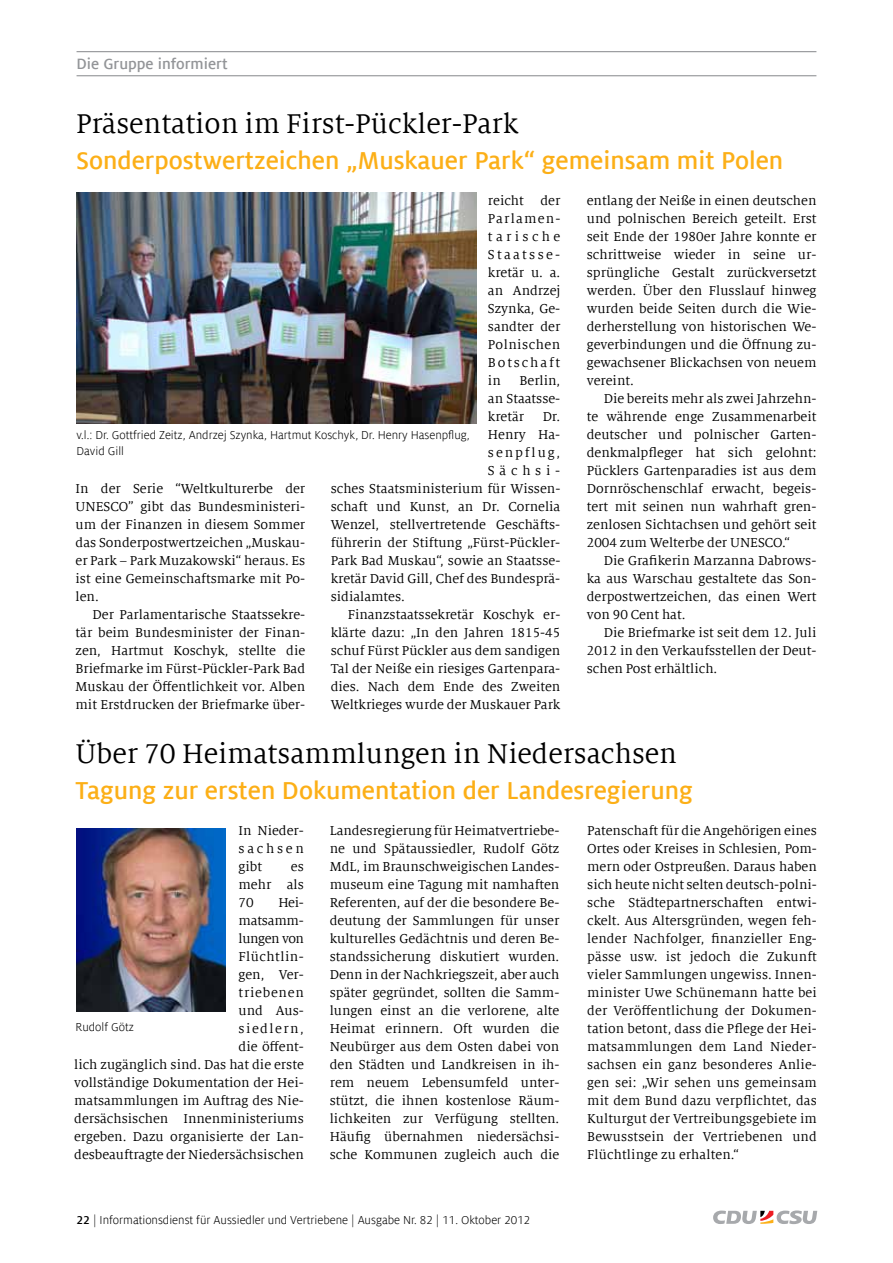
<style>
.page{position:relative;width:893px;height:1263px;background:#fff}
.page>*{position:absolute;margin:0;border:0;box-sizing:border-box;transform-origin:0 0}
.t1{font:30px "Milo Serif Offc";color:#000}
.t2{font:700 27px "Milo Sans Offc";color:#fcaf17}
.t3{font:700 16.5px "Milo Sans Offc";color:#939598}
.t4{font:14.25px/18px "Milo Serif Offc";color:#000;text-align:justify}
.t5{font:14.25px "Milo Serif Offc";letter-spacing:.135em;color:#000}
.t6{font:12.75px/15.3px "Milo Sans Offc";color:#000}
.s1{font-weight:700}
</style>
<div class="page">
<svg style="left:713px;top:1210px;width:104px;height:14px"></svg>
<hr style="left:77px;top:51px;width:739px;height:1px;background:#939598">
<hr style="left:77px;top:75px;width:739px;height:1px;background:#939598">
<img style="left:77px;top:193px;width:399px;height:230px">
<img style="left:77px;top:829px;width:149px;height:182px">
<p class="t3" style="left:77px;top:55px;width:153px">Die Gruppe informiert</p>
<h1 class="t1" style="left:76px;top:108px;width:444px">Präsentation im First-Pückler-Park</h1>
<h2 class="t2" style="left:76px;top:146px;width:709px">Sonderpostwertzeichen „Muskauer Park“ gemeinsam mit Polen</h2>
<p class="t4" style="left:488px;top:192px;width:74px">reicht der Parlamen&shy;tarische Staatsse&shy;kretär u. a. an Andrzej Szynka, Ge&shy;sandter der Polnischen Botschaft in</p>
<p class="t4" style="left:488px;top:372px;width:74px;text-indent:32px">Berlin, an Staatsse&shy;kretär</p>
<p class="t4" style="left:543px;top:408px;width:19px">Dr.</p>
<p class="t4" style="left:488px;top:426px;width:74px">Henry Ha-</p>
<p class="t5" style="left:488px;top:445px;width:74px">senpflug,</p>
<p class="t4" style="left:488px;top:462px;width:74px">Sächsi-</p>
<p class="t4" style="left:331px;top:480px;width:231px">sches Staatsministerium für Wissen-</p>
<p class="t4" style="left:331px;top:498px;width:231px">schaft und Kunst, an Dr. Cornelia</p>
<p class="t4" style="left:331px;top:516px;width:231px">Wenzel, stellvertretende Geschäfts-</p>
<p class="t4" style="left:331px;top:534px;width:231px">führerin der Stiftung „Fürst-Pückler-</p>
<p class="t4" style="left:331px;top:552px;width:231px">Park Bad Muskau“, sowie an Staatsse-</p>
<p class="t4" style="left:331px;top:570px;width:231px">kretär David Gill, Chef des Bundesprä-</p>
<p class="t4" style="left:331px;top:588px;width:76px">sidialamtes.</p>
<p class="t4" style="left:348px;top:606px;width:214px">Finanzstaatssekretär Koschyk er-</p>
<p class="t4" style="left:331px;top:624px;width:231px">klärte dazu: „In den Jahren 1815-45</p>
<p class="t4" style="left:331px;top:642px;width:231px">schuf Fürst Pückler aus dem sandigen</p>
<p class="t4" style="left:331px;top:660px;width:231px">Tal der Neiße ein riesiges Gartenpara-</p>
<p class="t4" style="left:331px;top:678px;width:231px">dies. Nach dem Ende des Zweiten</p>
<p class="t4" style="left:331px;top:696px;width:231px">Weltkrieges wurde der Muskauer Park</p>
<p class="t6" style="left:77px;top:428px;width:395px">v.l.: Dr. Gottfried Zeitz, Andrzej Szynka, Hartmut Koschyk, Dr. Henry Hasenpflug,<br>David Gill</p>
<p class="t4" style="left:76px;top:480px;width:231px">In der Serie “Weltkulturerbe der UNESCO” gibt das Bundesministeri&shy;um der Finanzen in diesem Sommer das Sonderpostwertzeichen „Muskau&shy;er Park – Park Muzakowski“ heraus. Es ist eine Gemeinschaftsmarke mit Po&shy;len.</p>
<p class="t4" style="left:76px;top:606px;width:231px;text-indent:17px">Der Parlamentarische Staatssekre&shy;tär beim Bundesminister der Finan&shy;zen, Hartmut Koschyk, stellte die Briefmarke im Fürst-Pückler-Park Bad Muskau der Öffentlichkeit vor. Alben mit Erstdrucken der Briefmarke über-</p>
<p class="t4" style="left:587px;top:192px;width:231px">entlang der Neiße in einen deutschen und polnischen Bereich geteilt. Erst seit Ende der 1980er Jahre konnte er schrittweise wieder in seine ur&shy;sprüngliche Gestalt zurückversetzt werden. Über den Flusslauf hinweg wurden beide Seiten durch die Wie&shy;derherstellung von historischen We&shy;geverbindungen und die Öffnung zu&shy;gewachsener Blickachsen von neuem vereint.</p>
<p class="t4" style="left:587px;top:390px;width:231px;text-indent:17px">Die bereits mehr als zwei Jahrzehn&shy;te währende enge Zusammenarbeit deutscher und polnischer Garten&shy;denkmalpfleger hat sich gelohnt:<br>Pücklers Gartenparadies ist aus dem Dornröschenschlaf erwacht, begeis&shy;tert mit seinen nun wahrhaft gren&shy;zenlosen Sichtachsen und gehört seit 2004 zum Welterbe der UNESCO.“</p>
<p class="t4" style="left:587px;top:552px;width:231px;text-indent:17px">Die Grafikerin Marzanna Dabrows&shy;ka aus Warschau gestaltete das Son&shy;derpostwertzeichen, das einen Wert von 90 Cent hat.</p>
<p class="t4" style="left:587px;top:624px;width:231px;text-indent:17px">Die Briefmarke ist seit dem 12. Juli 2012 in den Verkaufsstellen der Deut&shy;schen Post erhältlich.</p>
<h1 class="t1" style="left:76px;top:738px;width:603px">Über 70 Heimatsammlungen in Niedersachsen</h1>
<h2 class="t2" style="left:76px;top:776px;width:619px">Tagung zur ersten Dokumentation der Landesregierung</h2>
<p class="t4" style="left:239px;top:822px;width:67px">In Nieder&shy;sachsen gibt</p>
<p class="t4" style="left:330px;top:822px;width:231px">Landesregierung für Heimatvertriebe&shy;ne und Spätaussiedler, Rudolf Götz MdL, im Braunschweigischen Landes&shy;museum eine Tagung mit namhaften Referenten, auf der die besondere Be&shy;deutung der Sammlungen für unser kulturelles Gedächtnis und deren Be&shy;standssicherung diskutiert wurden.<br>Denn in der Nachkriegszeit, aber auch später gegründet, sollten die Samm&shy;lungen einst an die verlorene, alte Heimat erinnern. Oft wurden die Neubürger aus dem Osten dabei von den Städten und Landkreisen in ih&shy;rem neuem Lebensumfeld unter&shy;stützt, die ihnen kostenlose Räum&shy;lichkeiten zur Verfügung stellten.<br>Häufig übernahmen niedersächsi&shy;sche Kommunen zugleich auch die</p>
<p class="t4" style="left:587px;top:822px;width:231px">Patenschaft für die Angehörigen eines Ortes oder Kreises in Schlesien, Pom&shy;mern oder Ostpreußen. Daraus haben sich heute nicht selten deutsch-polni&shy;sche Städtepartnerschaften entwi&shy;ckelt. Aus Altersgründen, wegen feh&shy;lender Nachfolger, finanzieller Eng&shy;pässe usw. ist jedoch die Zukunft vieler Sammlungen ungewiss. Innen&shy;minister Uwe Schünemann hatte bei der Veröffentlichung der Dokumen&shy;tation betont, dass die Pflege der Hei&shy;matsammlungen dem Land Nieder&shy;sachsen ein ganz besonderes Anlie&shy;gen sei: „Wir sehen uns gemeinsam mit dem Bund dazu verpflichtet, das Kulturgut der Vertreibungsgebiete im Bewusstsein der Vertriebenen und Flüchtlinge zu erhalten.“</p>
<p class="t4" style="left:239px;top:858px;width:67px;text-indent:52px">es mehr als 70</p>
<p class="t4" style="left:74px;top:894px;width:231px;text-align:right">Hei-<br>matsamm-<br>lungen von<br>Flüchtlin-<br>gen, Ver-<br>triebenen<br>und Aus-<br>siedlern,<br>die öffent-<br>lich zugänglich sind. Das hat die erste vollständige Dokumentation der Hei&shy;matsammlungen im Auftrag des Nie&shy;dersächsischen Innenministeriums ergeben. Dazu organisierte der Lan&shy;desbeauftragte der Niedersächsischen</p>
<p class="t6" style="left:76px;top:1019px;width:60px">Rudolf Götz</p>
<p class="t6" style="left:77px;top:1212px;width:455px"><span class="s1">22</span> | Informationsdienst für Aussiedler und Vertriebene | Ausgabe Nr. 82 | 11. Oktober 2012</p>
</div>
